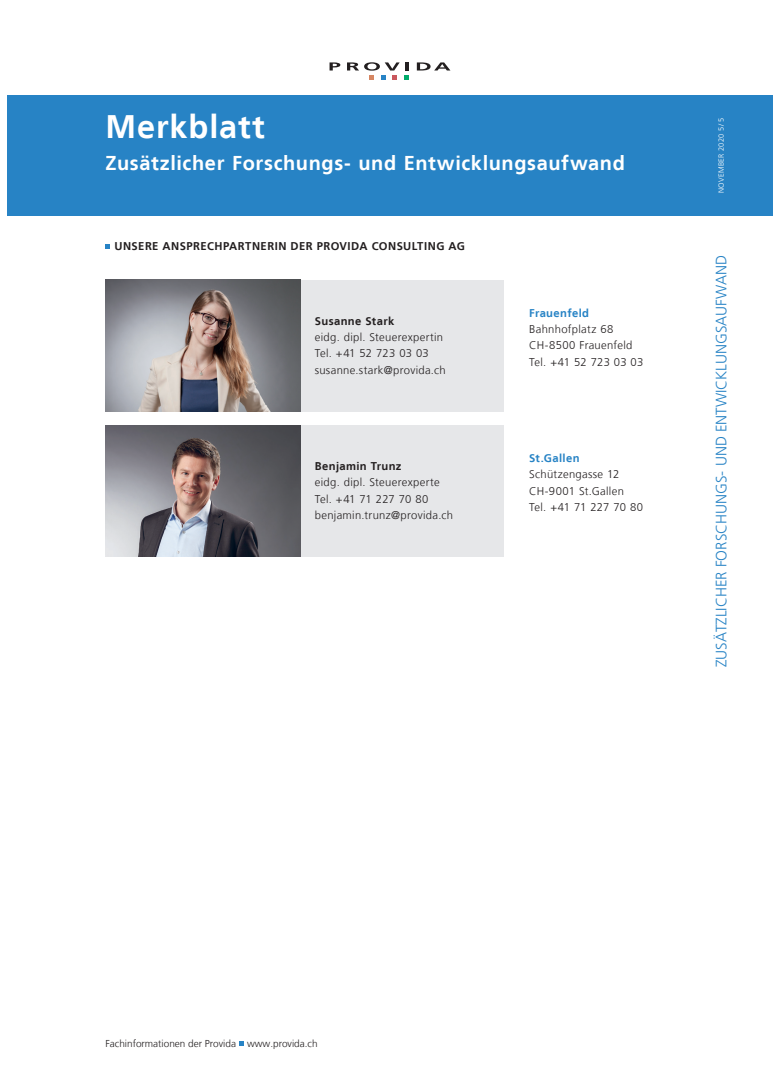
<style>
.page{position:relative;width:780px;height:1088px;background:#fff}
.page>*{position:absolute;margin:0;border:0;box-sizing:border-box;transform-origin:0 0}
.t1{font:700 32.5px "Frutiger";letter-spacing:.03em;color:#fff}
.t2{font:700 20px "Frutiger";letter-spacing:.03em;color:#fff}
.t3{font:300 15px "Frutiger";color:#2783c5}
.t4{font:300 11.25px/16.2px "Frutiger";letter-spacing:.025em;color:#231f20}
.t5{font:700 11.25px "Frutiger";letter-spacing:.04em;color:#231f20}
.t6{font:700 11.25px "Frutiger";letter-spacing:.03em;color:#2783c5}
.t7{font:300 10px "Frutiger";color:#231f20}
.t8{font:300 7.5px "Frutiger";letter-spacing:.03em;color:#fff}
</style>
<div class="page">
<svg style="left:239px;top:1041px;width:5px;height:4px"></svg>
<div style="left:7px;top:96px;width:765px;height:120px;background:#2783c5"></div>
<svg style="left:329px;top:62px;width:11px;height:9px"></svg>
<svg style="left:417px;top:62px;width:33px;height:9px"></svg>
<svg style="left:347px;top:62px;width:62px;height:18px"></svg>
<svg style="left:105px;top:244px;width:5px;height:5px"></svg>
<div style="left:105px;top:280px;width:399px;height:131px;background:#e6e7e9"></div>
<img style="left:105px;top:280px;width:195px;height:131px">
<div style="left:105px;top:425px;width:399px;height:131px;background:#e6e7e9"></div>
<img style="left:105px;top:425px;width:195px;height:131px">
<h1 class="t1" style="left:105px;top:107px;width:161px">Merkblatt</h1>
<h2 class="t2" style="left:105px;top:151px;width:521px">Zusätzlicher Forschungs- und Entwicklungsaufwand</h2>
<p class="t5" style="left:114px;top:240px;width:350px">Unsere Ansprechpartnerin der Provida Consulting AG</p>
<p class="t5" style="left:315px;top:314px;width:81px">Susanne Stark</p>
<p class="t4" style="left:315px;top:329px;width:132px">eidg. dipl. Steuerexpertin<br>Tel. +41 52 723 03 03 susanne.stark@provida.ch</p>
<p class="t5" style="left:315px;top:460px;width:88px">Benjamin Trunz</p>
<p class="t4" style="left:315px;top:474px;width:140px">eidg. dipl. Steuerexperte<br>Tel. +41 71 227 70 80 benjamin.trunz@provida.ch</p>
<p class="t6" style="left:529px;top:306px;width:61px">Frauenfeld</p>
<p class="t4" style="left:529px;top:321px;width:116px">Bahnhofplatz 68<br>CH-8500 Frauenfeld<br>Tel. +41 52 723 03 03</p>
<p class="t6" style="left:529px;top:451px;width:52px">St.Gallen</p>
<p class="t4" style="left:529px;top:466px;width:115px">Schützengasse 12<br>CH-9001 St.Gallen<br>Tel. +41 71 227 70 80</p>
<p class="t8" style="left:716px;top:193px;width:76px;rotate:-90deg">november 2020 5 /5</p>
<h3 class="t3" style="left:712px;top:667px;width:414px;rotate:-90deg">Zusätzlicher forschungs- und entwicklungsaufwand</h3>
<p class="t7" style="left:105px;top:1037px;width:214px">Fachinformationen der Provida www.provida.ch</p>
</div>
